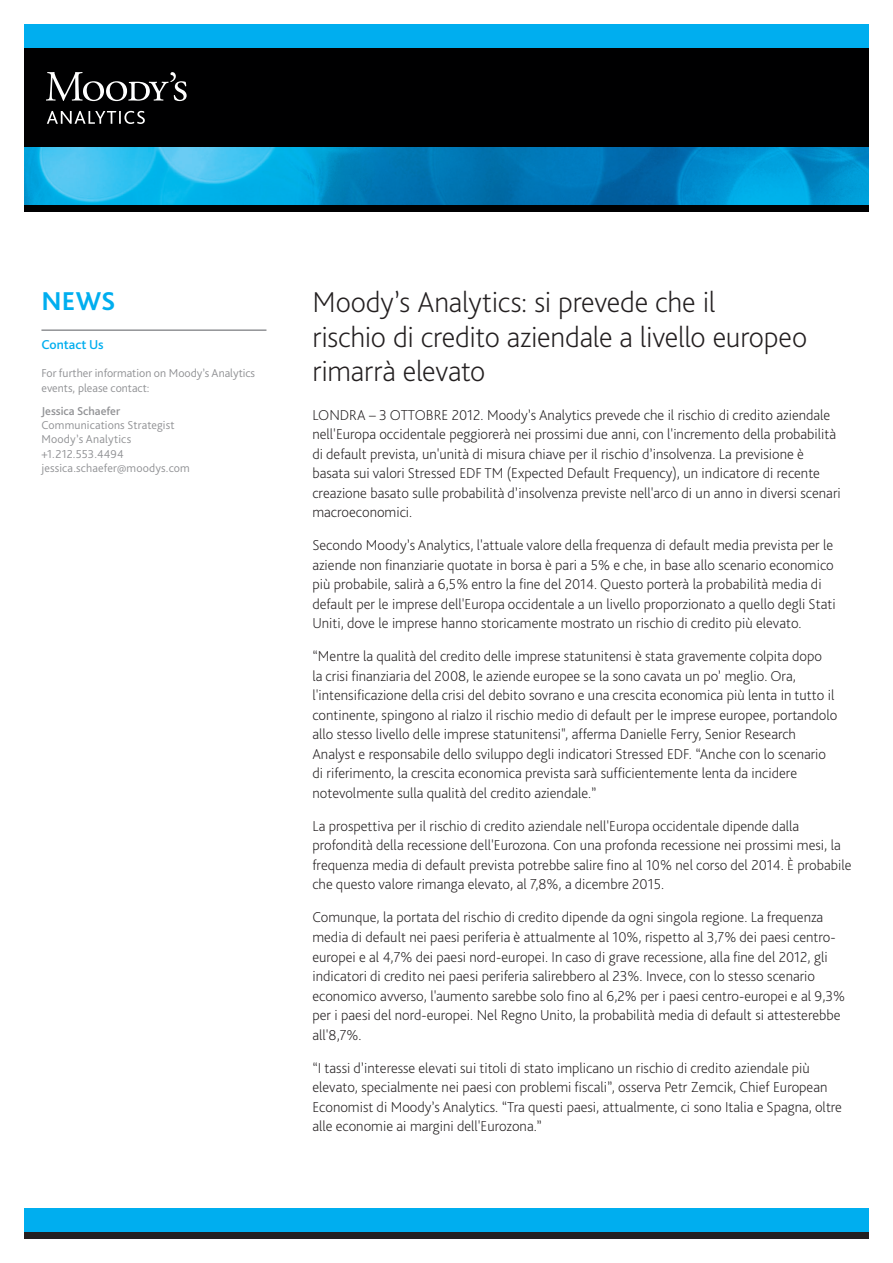
<style>
.page{position:relative;width:893px;height:1263px;background:#fff}
.page>*{position:absolute;margin:0;border:0;box-sizing:border-box;transform-origin:0 0}
.COVER___Headline_1{font:200 30px/34.5px "Bliss Pro";letter-spacing:-.01em;color:#231f20}
.COVER___Research_Typ{font:700 27px "Bliss Pro";color:#00aeef}
.BODY___Text{font:200 15px/19.5px "Bliss Pro";color:#231f20}
.GROUP___Title__rule{font:500 13.5px "Bliss Pro";color:#00aeef}
.GROUP___Contact_Info{font:300 12px/14.2px "Bliss Pro";color:#919295}
.s1{font-weight:500}
</style>
<div class="page">
<img style="left:24px;top:146px;width:845px;height:59px">
<div style="left:24px;top:24px;width:845px;height:24px;background:#00aeef"></div>
<hr style="left:41px;top:329px;width:225px;height:2px;background:#919295">
<div style="left:24px;top:205px;width:845px;height:7px;background:#000001"></div>
<div style="left:24px;top:48px;width:845px;height:98px;background:#000001"></div>
<svg style="left:47px;top:111px;width:98px;height:13px"></svg>
<svg style="left:46px;top:72px;width:141px;height:29px"></svg>
<div style="left:24px;top:1209px;width:845px;height:30px;background:#00aeef"></div>
<div style="left:24px;top:1233px;width:845px;height:6px;background:#231f20"></div>
<p class="COVER___Research_Typ" style="left:41px;top:284px;width:76px">NEWS</p>
<p class="GROUP___Title__rule" style="left:41px;top:336px;width:64px">Contact Us</p>
<p class="GROUP___Contact_Info" style="left:41px;top:366px;width:215px">For further information on Moody’s Analytics events, please contact:</p>
<p class="GROUP___Contact_Info" style="left:41px;top:403px;width:150px"><span class="s1">Jessica Schaefer<br></span>Communications Strategist<br>Moody’s Analytics +1.212.553.4494 jessica.schaefer@moodys.com</p>
<p class="COVER___Headline_1" style="left:312px;top:284px;width:496px">Moody’s Analytics: si prevede che il<br>rischio di credito aziendale a livello europeo rimarrà elevato</p>
<p class="BODY___Text" style="left:312px;top:405px;width:530px">LONDRA – 3 OTTOBRE 2012. Moody’s Analytics prevede che il rischio di credito aziendale nell'Europa occidentale peggiorerà nei prossimi due anni, con l'incremento della probabilità di default prevista, un'unità di misura chiave per il rischio d’insolvenza. La previsione è basata sui valori Stressed EDF TM (Expected Default Frequency), un indicatore di recente creazione basato sulle probabilità d’insolvenza previste nell'arco di un anno in diversi scenari macroeconomici.</p>
<p class="BODY___Text" style="left:312px;top:535px;width:525px">Secondo Moody’s Analytics, l'attuale valore della frequenza di default media prevista per le aziende non finanziarie quotate in borsa è pari a 5% e che, in base allo scenario economico più probabile, salirà a 6,5% entro la fine del 2014. Questo porterà la probabilità media di default per le imprese dell'Europa occidentale a un livello proporzionato a quello degli Stati Uniti, dove le imprese hanno storicamente mostrato un rischio di credito più elevato.</p>
<p class="BODY___Text" style="left:312px;top:646px;width:526px">“Mentre la qualità del credito delle imprese statunitensi è stata gravemente colpita dopo<br>la crisi finanziaria del 2008, le aziende europee se la sono cavata un po’ meglio. Ora, l'intensificazione della crisi del debito sovrano e una crescita economica più lenta in tutto il continente, spingono al rialzo il rischio medio di default per le imprese europee, portandolo allo stesso livello delle imprese statunitensi", afferma Danielle Ferry, Senior Research Analyst e responsabile dello sviluppo degli indicatori Stressed EDF. “Anche con lo scenario di riferimento, la crescita economica prevista sarà sufficientemente lenta da incidere notevolmente sulla qualità del credito aziendale.”</p>
<p class="BODY___Text" style="left:312px;top:816px;width:540px">La prospettiva per il rischio di credito aziendale nell'Europa occidentale dipende dalla profondità della recessione dell'Eurozona. Con una profonda recessione nei prossimi mesi, la frequenza media di default prevista potrebbe salire fino al 10% nel corso del 2014. È probabile che questo valore rimanga elevato, al 7,8%, a dicembre 2015.</p>
<p class="BODY___Text" style="left:312px;top:907px;width:534px">Comunque, la portata del rischio di credito dipende da ogni singola regione. La frequenza media di default nei paesi periferia è attualmente al 10%, rispetto al 3,7% dei paesi centro&shy;europei e al 4,7% dei paesi nord-europei. In caso di grave recessione, alla fine del 2012, gli indicatori di credito nei paesi periferia salirebbero al 23%. Invece, con lo stesso scenario economico avverso, l'aumento sarebbe solo fino al 6,2% per i paesi centro-europei e al 9,3% per i paesi del nord-europei. Nel Regno Unito, la probabilità media di default si attesterebbe all'8,7%.</p>
<p class="BODY___Text" style="left:312px;top:1057px;width:531px">“I tassi d’interesse elevati sui titoli di stato implicano un rischio di credito aziendale più elevato, specialmente nei paesi con problemi fiscali”, osserva Petr Zemcik, Chief European Economist di Moody’s Analytics. “Tra questi paesi, attualmente, ci sono Italia e Spagna, oltre alle economie ai margini dell'Eurozona.”</p>
</div>
